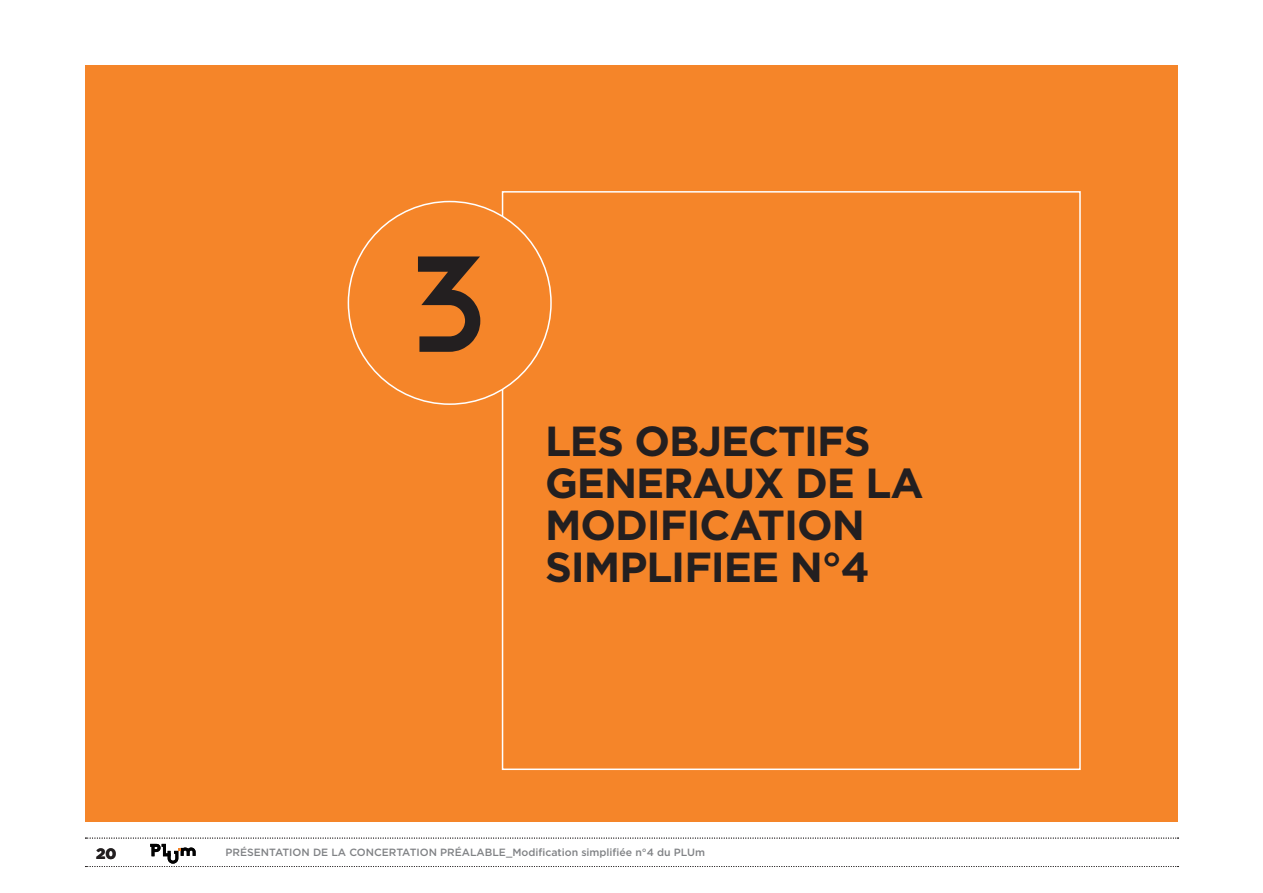
<style>
.page{position:relative;width:1263px;height:893px;background:#fff}
.page>*{position:absolute;margin:0;border:0;box-sizing:border-box;transform-origin:0 0}
.Grand_chiffre_1{font:700 135px "Ashby";color:#231f20}
.TITRE_0{font:700 42px/42px "Gotham";letter-spacing:-.025em;color:#231f20}
.t1{font:900 15px "Gotham";color:#231f20}
.t2{font:500 10.5px "Gotham";color:#808285}
</style>
<div class="page">
<svg style="left:85px;top:838px;width:1093px;height:29px"></svg>
<div style="left:85px;top:65px;width:1093px;height:756px;background:#f58529"></div>
<p class="Grand_chiffre_1" style="left:405px;top:217px;width:87px">3</p>
<p class="TITRE_0" style="left:545px;top:420px;width:380px">LES OBJECTIFS<br>GENERAUX DE LA<br>MODIFICATION<br>SIMPLIFIEE N°4</p>
<h3 class="t1" style="left:96px;top:843px;width:22px">20</h3>
<p class="t2" style="left:226px;top:846px;width:481px">PRÉSENTATION DE LA CONCERTATION PRÉALABLE_Modification simplifiée n°4 du PLUm</p>
</div>
